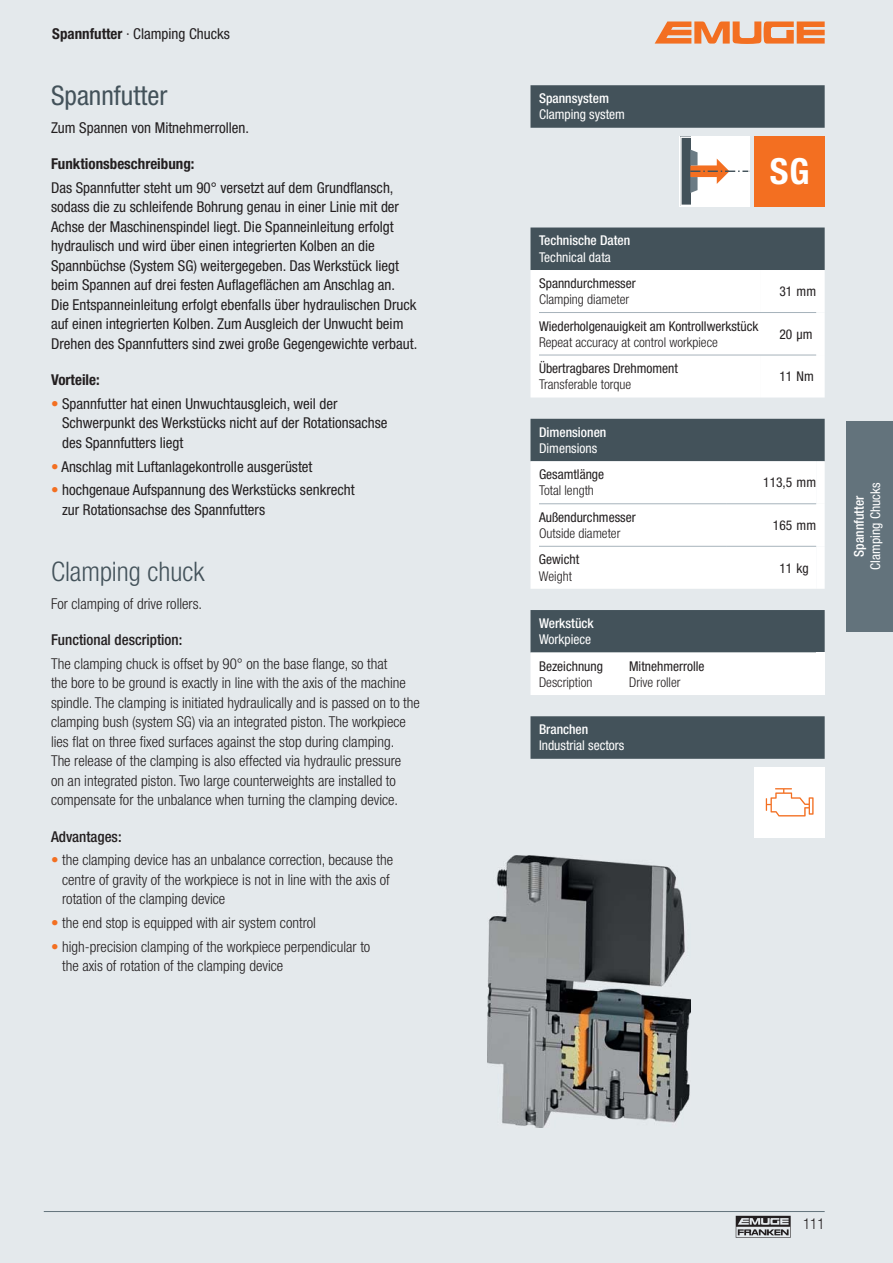
<style>
.page{position:relative;width:893px;height:1263px;background:#e4e9ec}
.page>*{position:absolute;margin:0;border:0;box-sizing:border-box;transform-origin:0 0}
.t1{font:700 condensed 36px "Helvetica Neue LT Pro";color:#fff}
.t2{font:300 condensed 27px "Helvetica Neue LT Pro";color:#43525a}
.t3{font:condensed 27px "Helvetica Neue LT Pro";color:#43525a}
.t4{font:condensed 15px/19.5px "Helvetica Neue LT Pro";color:#231f20}
.t5{font:300 condensed 15px/19.5px "Helvetica Neue LT Pro";color:#231f20}
.t6{font:500 condensed 15px "Helvetica Neue LT Pro";color:#231f20}
.t7{font:700 condensed 15px "Helvetica Neue LT Pro";color:#231f20}
.t8{font:condensed 13.5px "Helvetica Neue LT Pro";color:#231f20}
.t9{font:300 condensed 13.5px "Helvetica Neue LT Pro";color:#231f20}
.t10{font:condensed 13.5px "Helvetica Neue LT Pro";color:#fff}
.t11{font:500 condensed 13.5px "Helvetica Neue LT Pro";color:#fff}
.s1{font-weight:700}
.s2{color:#f36f21}
</style>
<div class="page">
<svg style="left:736px;top:1216px;width:55px;height:22px"></svg>
<hr style="left:44px;top:1211px;width:781px;height:1px;background:#63737c">
<div style="left:530px;top:85px;width:295px;height:43px;background:#43525a"></div>
<div style="left:755px;top:136px;width:70px;height:70px;background:#f36f21"></div>
<svg style="left:680px;top:136px;width:70px;height:70px;background:#ddd5cf"></svg>
<svg style="left:530px;top:228px;width:295px;height:170px;background:#cfd3d5"></svg>
<hr style="left:539px;top:312px;width:277px;height:1px;background:#a7b3bb">
<hr style="left:539px;top:355px;width:277px;height:1px;background:#a7b3bb">
<svg style="left:530px;top:419px;width:295px;height:170px;background:#cfd3d5"></svg>
<hr style="left:539px;top:503px;width:187px;height:1px;background:#a7b3bb">
<hr style="left:726px;top:503px;width:90px;height:1px;background:#a7b3bb">
<hr style="left:539px;top:546px;width:187px;height:1px;background:#a7b3bb">
<hr style="left:726px;top:546px;width:90px;height:1px;background:#a7b3bb">
<svg style="left:530px;top:610px;width:295px;height:85px;background:#a0a7ab"></svg>
<div style="left:816px;top:653px;width:9px;height:42px;background:#fff"></div>
<div style="left:530px;top:716px;width:295px;height:43px;background:#43525a"></div>
<div style="left:755px;top:767px;width:70px;height:70px;background:#fff"></div>
<svg style="left:766px;top:788px;width:47px;height:28px"></svg>
<img style="left:488px;top:855px;width:202px;height:272px">
<svg style="left:654px;top:21px;width:171px;height:23px"></svg>
<div style="left:846px;top:421px;width:47px;height:210px;background:#63737c"></div>
<p class="t4" style="left:52px;top:25px;width:179px"><span class="s1">Spannfutter</span> · Clamping Chucks</p>
<h2 class="t3" style="left:51px;top:85px;width:118px">Spannfutter</h2>
<p class="t4" style="left:51px;top:119px;width:200px">Zum Spannen von Mitnehmerrollen.</p>
<p class="t7" style="left:51px;top:158px;width:145px">Funktionsbeschreibung:</p>
<p class="t4" style="left:51px;top:179px;width:368px">Das Spannfutter steht um 90° versetzt auf dem Grundflansch, sodass die zu schleifende Bohrung genau in einer Linie mit der Achse der Maschinenspindel liegt. Die Spanneinleitung erfolgt hydraulisch und wird über einen integrierten Kolben an die Spannbüchse (System SG) weitergegeben. Das Werkstück liegt beim Spannen auf drei festen Auflageflächen am Anschlag an.<br>Die Entspanneinleitung erfolgt ebenfalls über hydraulischen Druck auf einen integrierten Kolben. Zum Ausgleich der Unwucht beim Drehen des Spannfutters sind zwei große Gegengewichte verbaut.</p>
<p class="t7" style="left:51px;top:374px;width:50px">Vorteile:</p>
<p class="t4" style="left:62px;top:395px;width:327px;text-indent:-11px"><span class="s2">•</span> Spannfutter hat einen Unwuchtausgleich, weil der<br>Schwerpunkt des Werkstücks nicht auf der Rotationsachse des Spannfutters liegt</p>
<p class="t4" style="left:51px;top:458px;width:263px"><span class="s2">•</span> Anschlag mit Luftanlagekontrolle ausgerüstet</p>
<p class="t4" style="left:62px;top:481px;width:294px;text-indent:-11px"><span class="s2">•</span> hochgenaue Aufspannung des Werkstücks senkrecht zur Rotationsachse des Spannfutters</p>
<h2 class="t2" style="left:51px;top:561px;width:155px">Clamping chuck</h2>
<p class="t5" style="left:51px;top:595px;width:153px">For clamping of drive rollers.</p>
<p class="t6" style="left:51px;top:634px;width:133px">Functional description:</p>
<p class="t5" style="left:51px;top:655px;width:370px">The clamping chuck is offset by 90° on the base flange, so that<br>the bore to be ground is exactly in line with the axis of the machine spindle. The clamping is initiated hydraulically and is passed on to the clamping bush (system SG) via an integrated piston. The workpiece lies flat on three fixed surfaces against the stop during clamping.<br>The release of the clamping is also effected via hydraulic pressure<br>on an integrated piston. Two large counterweights are installed to compensate for the unbalance when turning the clamping device.</p>
<p class="t6" style="left:51px;top:831px;width:72px">Advantages:</p>
<p class="t5" style="left:62px;top:852px;width:332px;text-indent:-11px"><span class="s2">•</span> the clamping device has an unbalance correction, because the centre of gravity of the workpiece is not in line with the axis of rotation of the clamping device</p>
<p class="t5" style="left:51px;top:914px;width:266px"><span class="s2">•</span> the end stop is equipped with air system control</p>
<p class="t5" style="left:62px;top:938px;width:310px;text-indent:-11px"><span class="s2">•</span> high-precision clamping of the workpiece perpendicular to the axis of rotation of the clamping device</p>
<p class="t11" style="left:539px;top:94px;width:71px">Spannsystem</p>
<p class="t10" style="left:539px;top:110px;width:87px">Clamping system</p>
<h1 class="t1" style="left:770px;top:158px;width:41px">SG</h1>
<p class="t11" style="left:539px;top:236px;width:93px">Technische Daten</p>
<p class="t10" style="left:539px;top:252px;width:73px">Technical data</p>
<p class="t8" style="left:539px;top:278px;width:98px">Spanndurchmesser</p>
<p class="t9" style="left:539px;top:294px;width:92px">Clamping diameter</p>
<p class="t8" style="left:539px;top:321px;width:221px">Wiederholgenauigkeit am Kontrollwerkstück</p>
<p class="t9" style="left:539px;top:337px;width:180px">Repeat accuracy at control workpiece</p>
<p class="t8" style="left:539px;top:363px;width:141px">Übertragbares Drehmoment</p>
<p class="t9" style="left:539px;top:380px;width:94px">Transferable torque</p>
<p class="t8" style="left:779px;top:286px;width:38px">31 mm</p>
<p class="t8" style="left:779px;top:329px;width:35px">20 μm</p>
<p class="t8" style="left:779px;top:371px;width:36px">11 Nm</p>
<p class="t11" style="left:539px;top:427px;width:69px">Dimensionen</p>
<p class="t10" style="left:539px;top:443px;width:60px">Dimensions</p>
<p class="t8" style="left:539px;top:469px;width:67px">Gesamtlänge</p>
<p class="t9" style="left:539px;top:486px;width:56px">Total length</p>
<p class="t8" style="left:539px;top:512px;width:98px">Außendurchmesser</p>
<p class="t9" style="left:539px;top:528px;width:83px">Outside diameter</p>
<p class="t8" style="left:539px;top:555px;width:42px">Gewicht</p>
<p class="t9" style="left:539px;top:571px;width:34px">Weight</p>
<p class="t11" style="left:539px;top:618px;width:56px">Werkstück</p>
<p class="t10" style="left:539px;top:634px;width:54px">Workpiece</p>
<p class="t8" style="left:539px;top:661px;width:65px">Bezeichnung</p>
<p class="t9" style="left:539px;top:677px;width:55px">Description</p>
<p class="t8" style="left:629px;top:661px;width:77px">Mitnehmerrolle</p>
<p class="t9" style="left:629px;top:677px;width:53px">Drive roller</p>
<p class="t11" style="left:539px;top:725px;width:51px">Branchen</p>
<p class="t10" style="left:539px;top:741px;width:87px">Industrial sectors</p>
<p class="t8" style="left:763px;top:477px;width:54px">113,5 mm</p>
<p class="t8" style="left:773px;top:520px;width:45px">165 mm</p>
<p class="t8" style="left:779px;top:563px;width:31px">11 kg</p>
<p class="t10" style="left:870px;top:570px;width:88px;rotate:-90deg">Clamping Chucks</p>
<p class="t11" style="left:854px;top:557px;width:62px;rotate:-90deg">Spannfutter</p>
<p class="t5" style="left:803px;top:1215px;width:23px">111</p>
</div>
